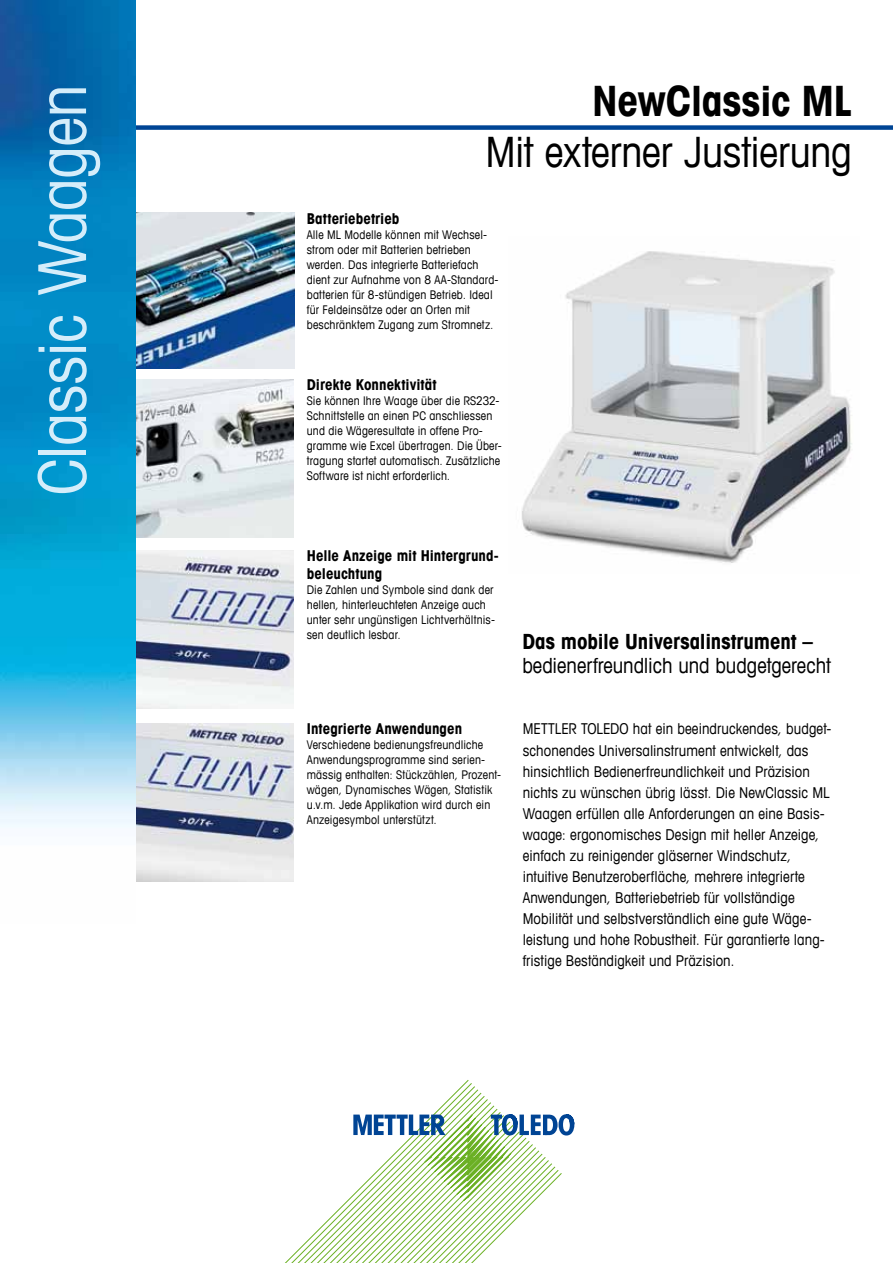
<style>
.page{position:relative;width:893px;height:1263px;background:#fff}
.page>*{position:absolute;margin:0;border:0;box-sizing:border-box;transform-origin:0 0}
.t1{font:condensed 66px "Avant Garde Com";letter-spacing:-.01em;color:#d5edfa}
.t2{font:condensed 42px "Avant Garde Com";letter-spacing:-.005em;color:#000}
.t3{font:700 condensed 42px "Avant Garde Com";letter-spacing:-.01em;color:#000}
.t4{font:condensed 21px "Avant Garde Com";color:#000}
.t5{font:700 condensed 21px "Avant Garde Com";letter-spacing:-.01em;color:#000}
.t6{font:condensed 15px/21px "Avant Garde Com";letter-spacing:.005em;color:#000}
.t7{font:700 condensed 15px/18px "Avant Garde Com";color:#000}
.t8{font:condensed 12px/15px "Avant Garde Com";letter-spacing:.015em;color:#000}
</style>
<div class="page">
<div style="left:111px;top:125px;width:782px;height:5px;background:#004595"></div>
<svg style="left:285px;top:1080px;width:250px;height:183px"></svg>
<svg style="left:353px;top:1114px;width:221px;height:87px"></svg>
<img style="left:136px;top:380px;width:157px;height:158px">
<img style="left:136px;top:213px;width:158px;height:155px">
<img style="left:136px;top:724px;width:157px;height:158px">
<img style="left:136px;top:551px;width:157px;height:157px">
<img style="left:0;top:0;width:136px;height:828px">
<img style="left:522px;top:251px;width:330px;height:312px">
<h1 class="t1" style="left:22px;top:495px;width:412px;rotate:-90deg">Classic Waagen</h1>
<h2 class="t3" style="left:592px;top:74px;width:261px">NewClassic ML</h2>
<h2 class="t2" style="left:486px;top:126px;width:368px">Mit externer Justierung</h2>
<p class="t7" style="left:307px;top:209px;width:94px">Batteriebetrieb</p>
<p class="t8" style="left:307px;top:226px;width:192px">Alle ML Modelle können mit Wechsel&shy;strom oder mit Batterien betrieben werden. Das integrierte Batteriefach dient zur Aufnahme von 8 AA-Standard&shy;batterien für 8-stündigen Betrieb. Ideal für Feldeinsätze oder an Orten mit beschränktem Zugang zum Stromnetz.</p>
<p class="t7" style="left:307px;top:376px;width:131px">Direkte Konnektivität</p>
<p class="t8" style="left:307px;top:393px;width:197px">Sie können Ihre Waage über die RS232- Schnittstelle an einen PC anschliessen und die Wägeresultate in offene Pro&shy;gramme wie Excel übertragen. Die Über&shy;tragung startet automatisch. Zusätzliche Software ist nicht erforderlich.</p>
<p class="t7" style="left:307px;top:546px;width:193px">Helle Anzeige mit Hintergrund&shy;beleuchtung</p>
<p class="t8" style="left:307px;top:582px;width:190px">Die Zahlen und Symbole sind dank der hellen, hinterleuchteten Anzeige auch unter sehr ungünstigen Lichtverhältnis&shy;sen deutlich lesbar.</p>
<p class="t7" style="left:307px;top:719px;width:157px">Integrierte Anwendungen</p>
<p class="t8" style="left:307px;top:737px;width:195px">Verschiedene bedienungsfreundliche Anwendungsprogramme sind serien&shy;mässig enthalten: Stückzählen, Prozent&shy;wägen, Dynamisches Wägen, Statistik u.v.m. Jede Applikation wird durch ein Anzeigesymbol unterstützt.</p>
<h3 class="t5" style="left:522px;top:628px;width:292px">Das mobile Universalinstrument –</h3>
<h3 class="t4" style="left:522px;top:652px;width:310px">bedienerfreundlich und budgetgerecht</h3>
<p class="t6" style="left:523px;top:718px;width:309px">METTLER TOLEDO hat ein beeindruckendes, budget&shy;schonendes Universalinstrument entwickelt, das hinsichtlich Bedienerfreundlichkeit und Präzision nichts zu wünschen übrig lässt. Die NewClassic ML Waagen erfüllen alle Anforderungen an eine Basis&shy;waage: ergonomisches Design mit heller Anzeige, einfach zu reinigender gläserner Windschutz, intuitive Benutzeroberfläche, mehrere integrierte Anwendungen, Batteriebetrieb für vollständige Mobilität und selbstverständlich eine gute Wäge&shy;leistung und hohe Robustheit. Für garantierte lang&shy;fristige Beständigkeit und Präzision.</p>
</div>
